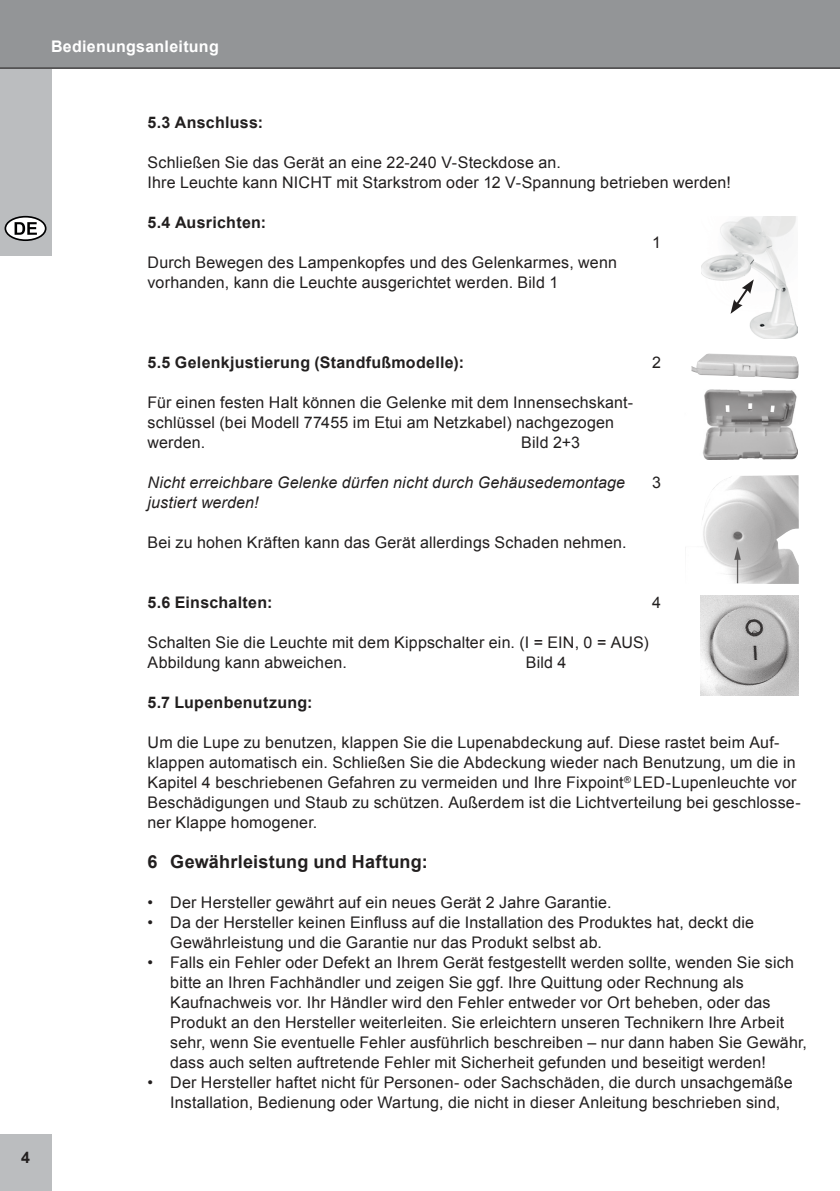
<style>
.page{position:relative;width:840px;height:1191px;background:#fff}
.page>*{position:absolute;margin:0;border:0;box-sizing:border-box;transform-origin:0 0}
.t1{font:700 18px "Arial";letter-spacing:.01em;color:#221f1f}
.t2{font:16px/20px "Arial";letter-spacing:.01em;color:#221f1f}
.t3{font:700 16px "Arial";letter-spacing:.015em;color:#221f1f}
.t4{font:italic 16px "Arial";letter-spacing:.01em;color:#221f1f}
.t5{font:700 16px "Arial";letter-spacing:.015em;color:#fff}
</style>
<div class="page">
<div style="left:0;top:0;width:51px;height:255px;background:#bbbdbf"></div>
<div style="left:0;top:1134px;width:51px;height:57px;background:#bbbdbf"></div>
<div style="left:0;top:0;width:839px;height:68px;background:#939597"></div>
<hr style="left:0;top:68px;width:839px;height:1px;background:#221f1f">
<svg style="left:5px;top:217px;width:41px;height:23px"></svg>
<div style="left:5px;top:216px;width:41px;height:25px;border:2px solid #000001;border-radius:50%"></div>
<svg style="left:15px;top:222px;width:22px;height:13px"></svg>
<img style="left:701px;top:216px;width:95px;height:122px">
<svg style="left:730px;top:279px;width:23px;height:35px"></svg>
<img style="left:685px;top:475px;width:113px;height:109px">
<img style="left:691px;top:353px;width:107px;height:26px">
<img style="left:703px;top:390px;width:94px;height:69px">
<img style="left:700px;top:595px;width:98px;height:100px">
<p class="t5" style="left:51px;top:40px;width:169px">Bedienungsanleitung</p>
<p class="t3" style="left:147px;top:116px;width:117px">5.3 Anschluss:</p>
<p class="t2" style="left:147px;top:153px;width:584px">Schließen Sie das Gerät an eine 22-240 V-Steckdose an.<br>Ihre Leuchte kann NICHT mit Starkstrom oder 12 V-Spannung betrieben werden!</p>
<p class="t3" style="left:147px;top:216px;width:120px">5.4 Ausrichten:</p>
<p class="t2" style="left:651px;top:234px;width:10px">1</p>
<p class="t2" style="left:147px;top:253px;width:470px">Durch Bewegen des Lampenkopfes und des Gelenkarmes, wenn vorhanden, kann die Leuchte ausgerichtet werden. Bild 1</p>
<p class="t3" style="left:21px;top:1151px;width:10px">4</p>
<p class="t3" style="left:147px;top:356px;width:318px">5.5 Gelenkjustierung (Standfußmodelle):</p>
<p class="t2" style="left:651px;top:354px;width:10px">2</p>
<p class="t2" style="left:147px;top:393px;width:487px">Für einen festen Halt können die Gelenke mit dem Innensechskant&shy;schlüssel (bei Modell 77455 im Etui am Netzkabel) nachgezogen werden.</p>
<p class="t2" style="left:521px;top:434px;width:60px">Bild 2+3</p>
<p class="t4" style="left:147px;top:476px;width:479px">Nicht erreichbare Gelenke dürfen nicht durch Gehäusedemontage</p>
<p class="t2" style="left:651px;top:474px;width:10px">3</p>
<p class="t4" style="left:147px;top:496px;width:113px">justiert werden!</p>
<p class="t2" style="left:147px;top:534px;width:480px">Bei zu hohen Kräften kann das Gerät allerdings Schaden nehmen.</p>
<p class="t3" style="left:147px;top:596px;width:126px">5.6 Einschalten:</p>
<p class="t2" style="left:651px;top:594px;width:10px">4</p>
<p class="t2" style="left:147px;top:633px;width:502px">Schalten Sie die Leuchte mit dem Kippschalter ein. (I = EIN, 0 = AUS)<br>Abbildung kann abweichen.</p>
<p class="t2" style="left:525px;top:654px;width:42px">Bild 4</p>
<p class="t3" style="left:147px;top:696px;width:166px">5.7 Lupenbenutzung:</p>
<p class="t2" style="left:147px;top:733px;width:654px">Um die Lupe zu benutzen, klappen Sie die Lupenabdeckung auf. Diese rastet beim Auf&shy;klappen automatisch ein. Schließen Sie die Abdeckung wieder nach Benutzung, um die in Kapitel 4 beschriebenen Gefahren zu vermeiden und Ihre Fixpoint<sup>®</sup> LED-Lupenleuchte vor Beschädigungen und Staub zu schützen. Außerdem ist die Lichtverteilung bei geschlosse&shy;ner Klappe homogener.</p>
<p class="t1" style="left:147px;top:855px;width:281px">6 Gewährleistung und Haftung:</p>
<p class="t2" style="left:147px;top:893px;width:465px">• Der Hersteller gewährt auf ein neues Gerät 2 Jahre Garantie.</p>
<p class="t2" style="left:170px;top:913px;width:585px;text-indent:-23px">• Da der Hersteller keinen Einfluss auf die Installation des Produktes hat, deckt die<br>Gewährleistung und die Garantie nur das Produkt selbst ab.</p>
<p class="t2" style="left:170px;top:953px;width:638px;text-indent:-23px">• Falls ein Fehler oder Defekt an Ihrem Gerät festgestellt werden sollte, wenden Sie sich bitte an Ihren Fachhändler und zeigen Sie ggf. Ihre Quittung oder Rechnung als Kaufnachweis vor. Ihr Händler wird den Fehler entweder vor Ort beheben, oder das Produkt an den Hersteller weiterleiten. Sie erleichtern unseren Technikern Ihre Arbeit sehr, wenn Sie eventuelle Fehler ausführlich beschreiben – nur dann haben Sie Gewähr, dass auch selten auftretende Fehler mit Sicherheit gefunden und beseitigt werden!</p>
<p class="t2" style="left:170px;top:1073px;width:623px;text-indent:-23px">• Der Hersteller haftet nicht für Personen- oder Sachschäden, die durch unsachgemäße<br>Installation, Bedienung oder Wartung, die nicht in dieser Anleitung beschrieben sind,</p>
</div>
